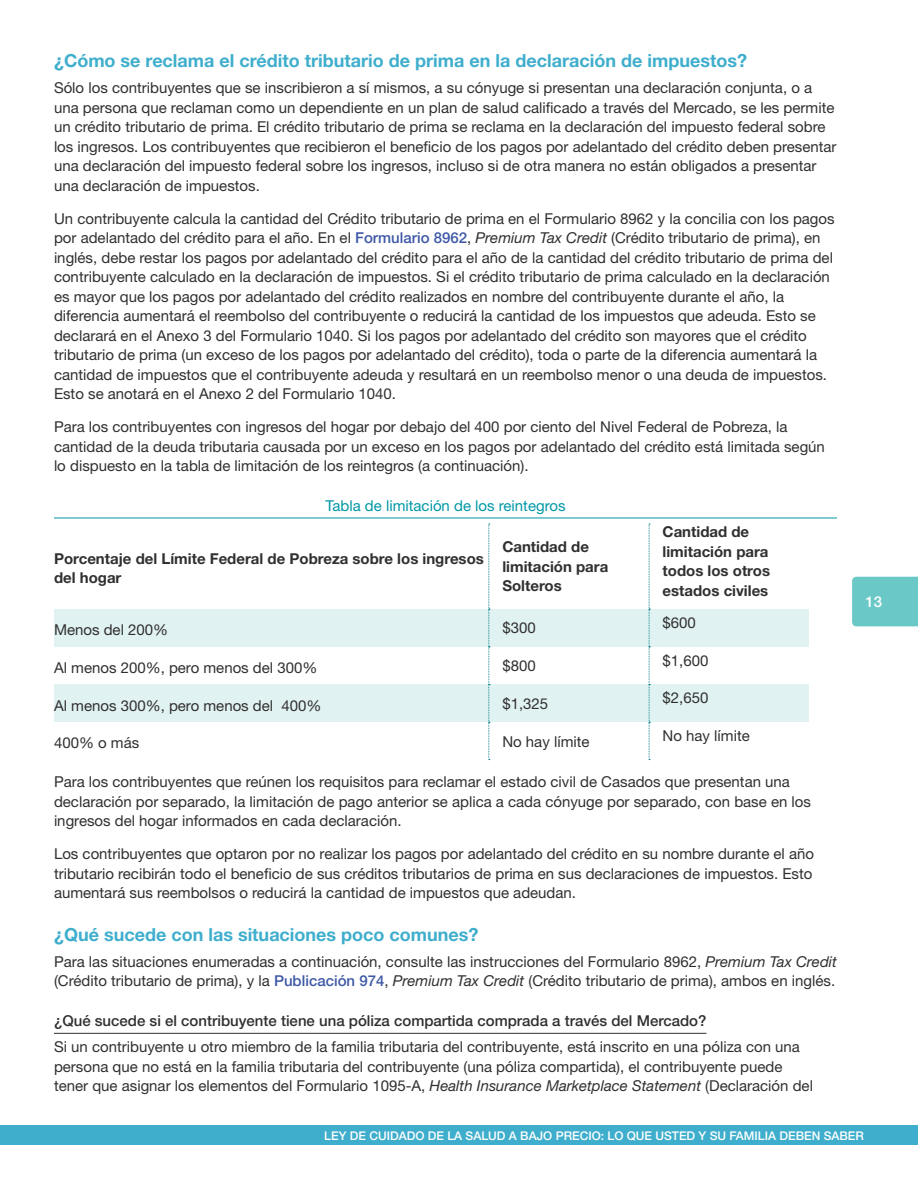
<style>
.page{position:relative;width:918px;height:1188px;background:#fff}
.page>*{position:absolute;margin:0;border:0;box-sizing:border-box;transform-origin:0 0}
.t1{font:700 18px "Helvetica Neue LT Std";color:#3faecd}
.t2{font:15px/19.5px "Helvetica Neue LT Std";color:#312f30}
.t3{font:700 15px/19.5px "Helvetica Neue LT Std";color:#312f30}
.t4{font:500 15px "Helvetica Neue LT Std";color:#312f30}
.t5{font:15px "Helvetica Neue LT Std";color:#0098a5}
.t6{font:500 15px "Helvetica Neue LT Std";color:#fff}
.t7{font:500 12px "Helvetica Neue LT Std";color:#fff}
.s1{font-weight:500;color:#3f59a7}
.s2{font-style:italic}
</style>
<div class="page">
<div style="left:0;top:1125px;width:918px;height:20px;background:#3faecd"></div>
<hr style="left:54px;top:1033px;width:653px;height:1px;background:#312f30">
<div style="left:852px;top:577px;width:66px;height:49px;background:#6ac8c7"></div>
<hr style="left:54px;top:518px;width:783px;height:1px;background:#0098a5">
<div style="left:54px;top:609px;width:435px;height:38px;background:#e0f2f1"></div>
<div style="left:489px;top:609px;width:160px;height:38px;background:#e0f2f1"></div>
<div style="left:649px;top:609px;width:160px;height:38px;background:#e0f2f1"></div>
<div style="left:54px;top:685px;width:435px;height:37px;background:#e0f2f1"></div>
<div style="left:489px;top:685px;width:160px;height:37px;background:#e0f2f1"></div>
<div style="left:649px;top:685px;width:160px;height:37px;background:#e0f2f1"></div>
<svg style="left:488px;top:524px;width:2px;height:236px"></svg>
<svg style="left:649px;top:524px;width:1px;height:236px"></svg>
<h3 class="t1" style="left:54px;top:49px;width:695px">¿Cómo se reclama el crédito tributario de prima en la declaración de impuestos?</h3>
<p class="t2" style="left:54px;top:78px;width:784px">Sólo los contribuyentes que se inscribieron a sí mismos, a su cónyuge si presentan una declaración conjunta, o a una persona que reclaman como un dependiente en un plan de salud calificado a través del Mercado, se les permite un crédito tributario de prima. El crédito tributario de prima se reclama en la declaración del impuesto federal sobre los ingresos. Los contribuyentes que recibieron el beneficio de los pagos por adelantado del crédito deben presentar una declaración del impuesto federal sobre los ingresos, incluso si de otra manera no están obligados a presentar una declaración de impuestos.</p>
<p class="t2" style="left:54px;top:208px;width:782px">Un contribuyente calcula la cantidad del Crédito tributario de prima en el Formulario 8962 y la concilia con los pagos por adelantado del crédito para el año. En el <span class="s1">Formulario 8962</span>, <span class="s2">Premium Tax Credit</span> (Crédito tributario de prima), en inglés, debe restar los pagos por adelantado del crédito para el año de la cantidad del crédito tributario de prima del contribuyente calculado en la declaración de impuestos. Si el crédito tributario de prima calculado en la declaración es mayor que los pagos por adelantado del crédito realizados en nombre del contribuyente durante el año, la diferencia aumentará el reembolso del contribuyente o reducirá la cantidad de los impuestos que adeuda. Esto se declarará en el Anexo 3 del Formulario 1040. Si los pagos por adelantado del crédito son mayores que el crédito tributario de prima (un exceso de los pagos por adelantado del crédito), toda o parte de la diferencia aumentará la cantidad de impuestos que el contribuyente adeuda y resultará en un reembolso menor o una deuda de impuestos.<br>Esto se anotará en el Anexo 2 del Formulario 1040.</p>
<p class="t2" style="left:54px;top:417px;width:772px">Para los contribuyentes con ingresos del hogar por debajo del 400 por ciento del Nivel Federal de Pobreza, la cantidad de la deuda tributaria causada por un exceso en los pagos por adelantado del crédito está limitada según lo dispuesto en la tabla de limitación de los reintegros (a continuación).</p>
<p class="t5" style="left:325px;top:497px;width:242px">Tabla de limitación de los reintegros</p>
<p class="t3" style="left:54px;top:548px;width:431px">Porcentaje del Límite Federal de Pobreza sobre los ingresos del hogar</p>
<p class="t3" style="left:502px;top:537px;width:108px">Cantidad de limitación para<br>Solteros</p>
<p class="t3" style="left:663px;top:522px;width:109px">Cantidad de limitación para todos los otros estados civiles</p>
<p class="t2" style="left:54px;top:620px;width:116px">Menos del 200%</p>
<p class="t2" style="left:502px;top:618px;width:35px">$300</p>
<p class="t2" style="left:663px;top:613px;width:35px">$600</p>
<p class="t2" style="left:54px;top:658px;width:265px">Al menos 200%, pero menos del 300%</p>
<p class="t2" style="left:502px;top:656px;width:35px">$800</p>
<p class="t2" style="left:663px;top:650px;width:47px">$1,600</p>
<p class="t2" style="left:54px;top:695px;width:269px">Al menos 300%, pero menos del 400%</p>
<p class="t2" style="left:502px;top:693px;width:47px">$1,325</p>
<p class="t2" style="left:663px;top:688px;width:47px">$2,650</p>
<p class="t2" style="left:54px;top:733px;width:87px">400% o más</p>
<p class="t2" style="left:502px;top:731px;width:89px">No hay límite</p>
<p class="t2" style="left:663px;top:726px;width:89px">No hay límite</p>
<p class="t2" style="left:54px;top:772px;width:759px">Para los contribuyentes que reúnen los requisitos para reclamar el estado civil de Casados que presentan una declaración por separado, la limitación de pago anterior se aplica a cada cónyuge por separado, con base en los ingresos del hogar informados en cada declaración.</p>
<p class="t2" style="left:54px;top:844px;width:762px;text-align:justify">Los contribuyentes que optaron por no realizar los pagos por adelantado del crédito en su nombre durante el año tributario recibirán todo el beneficio de sus créditos tributarios de prima en sus declaraciones de impuestos. Esto aumentará sus reembolsos o reducirá la cantidad de impuestos que adeudan.</p>
<h3 class="t1" style="left:54px;top:923px;width:426px">¿Qué sucede con las situaciones poco comunes?</h3>
<p class="t2" style="left:54px;top:952px;width:785px">Para las situaciones enumeradas a continuación, consulte las instrucciones del Formulario 8962, <span class="s2">Premium Tax Credit </span>(Crédito tributario de prima), y la <span class="s1">Publicación 974</span>, <span class="s2">Premium Tax Credit</span> (Crédito tributario de prima), ambos en inglés.</p>
<h4 class="t4" style="left:54px;top:1012px;width:654px">¿Qué sucede si el contribuyente tiene una póliza compartida comprada a través del Mercado?</h4>
<p class="t2" style="left:54px;top:1037px;width:761px">Si un contribuyente u otro miembro de la familia tributaria del contribuyente, está inscrito en una póliza con una persona que no está en la familia tributaria del contribuyente (una póliza compartida), el contribuyente puede tener que asignar los elementos del Formulario 1095-A, <span class="s2">Health Insurance Marketplace Statement</span> (Declaración del</p>
<p class="t6" style="left:866px;top:593px;width:18px">13</p>
<p class="t7" style="left:324px;top:1129px;width:541px">LEY DE CUIDADO DE LA SALUD A BAJO PRECIO: LO QUE USTED Y SU FAMILIA DEBEN SABER</p>
</div>
